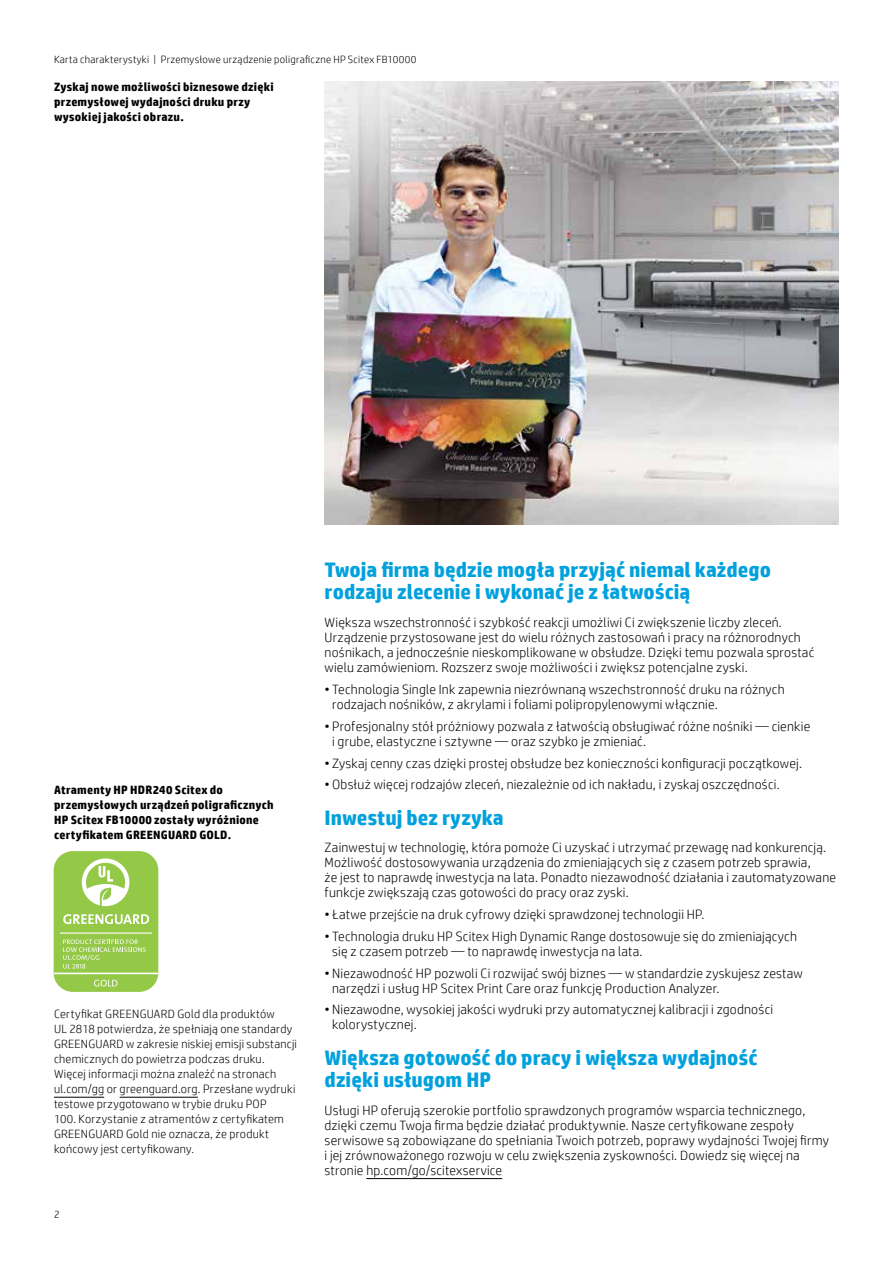
<style>
.page{position:relative;width:893px;height:1263px;background:#fff}
.page>*{position:absolute;margin:0;border:0;box-sizing:border-box;transform-origin:0 0}
.t1{font:700 21px/22.5px "HP Simplified";color:#00a1dd}
.t2{font:300 13.5px/15px "HP Simplified";letter-spacing:.015em;color:#000}
.t3{font:300 12px/15px "HP Simplified";letter-spacing:.02em;color:#000}
.t4{font:700 12px/15px "HP Simplified";letter-spacing:.02em;color:#000}
.t5{font:300 10.5px "HP Simplified";letter-spacing:.025em;color:#000}
</style>
<div class="page">
<img style="left:325px;top:81px;width:514px;height:444px">
<div style="left:54px;top:851px;width:104px;height:141px;background:#94c947;border-radius:19px"></div>
<hr style="left:54px;top:972px;width:105px;height:2px;background:#fff">
<svg style="left:94px;top:980px;width:24px;height:6px"></svg>
<svg style="left:82px;top:858px;width:47px;height:49px"></svg>
<svg style="left:63px;top:939px;width:83px;height:29px"></svg>
<hr style="left:60px;top:932px;width:92px;height:2px;background:#fff">
<svg style="left:63px;top:914px;width:86px;height:10px"></svg>
<hr style="left:54px;top:1097px;width:50px;height:1px;background:#000">
<hr style="left:120px;top:1097px;width:78px;height:1px;background:#000">
<hr style="left:366px;top:1178px;width:136px;height:1px;background:#000">
<p class="t5" style="left:54px;top:52px;width:364px">Karta charakterystyki | Przemysłowe urządzenie poligraficzne HP Scitex FB10000</p>
<p class="t4" style="left:54px;top:79px;width:221px">Zyskaj nowe możliwości biznesowe dzięki przemysłowej wydajności druku przy wysokiej jakości obrazu.</p>
<p class="t4" style="left:54px;top:782px;width:221px">Atramenty HP HDR240 Scitex do przemysłowych urządzeń poligraficznych HP Scitex FB10000 zostały wyróżnione certyfikatem GREENGUARD GOLD.</p>
<p class="t3" style="left:54px;top:1006px;width:244px">Certyfikat GREENGUARD Gold dla produktów<br>UL 2818 potwierdza, że spełniają one standardy GREENGUARD w zakresie niskiej emisji substancji chemicznych do powietrza podczas druku.<br>Więcej informacji można znaleźć na stronach ul.com/gg or greenguard.org. Przesłane wydruki testowe przygotowano w trybie druku POP<br>100. Korzystanie z atramentów z certyfikatem GREENGUARD Gold nie oznacza, że produkt końcowy jest certyfikowany.</p>
<p class="t5" style="left:54px;top:1207px;width:7px">2</p>
<h1 class="t1" style="left:325px;top:558px;width:448px">Twoja firma będzie mogła przyjąć niemal każdego rodzaju zlecenie i wykonać je z łatwością</h1>
<p class="t2" style="left:325px;top:615px;width:491px">Większa wszechstronność i szybkość reakcji umożliwi Ci zwiększenie liczby zleceń.<br>Urządzenie przystosowane jest do wielu różnych zastosowań i pracy na różnorodnych nośnikach, a jednocześnie nieskomplikowane w obsłudze. Dzięki temu pozwala sprostać wielu zamówieniom. Rozszerz swoje możliwości i zwiększ potencjalne zyski.</p>
<p class="t2" style="left:332px;top:681px;width:454px;text-indent:-8px">• Technologia Single Ink zapewnia niezrównaną wszechstronność druku na różnych rodzajach nośników, z akrylami i foliami polipropylenowymi włącznie.</p>
<p class="t2" style="left:332px;top:718px;width:480px;text-indent:-8px">• Profesjonalny stół próżniowy pozwala z łatwością obsługiwać różne nośniki — cienkie i grube, elastyczne i sztywne — oraz szybko je zmieniać.</p>
<p class="t2" style="left:325px;top:755px;width:479px">• Zyskaj cenny czas dzięki prostej obsłudze bez konieczności konfiguracji początkowej.</p>
<p class="t2" style="left:325px;top:777px;width:457px">• Obsłuż więcej rodzajów zleceń, niezależnie od ich nakładu, i zyskaj oszczędności.</p>
<h1 class="t1" style="left:325px;top:806px;width:181px">Inwestuj bez ryzyka</h1>
<p class="t2" style="left:325px;top:840px;width:513px">Zainwestuj w technologię, która pomoże Ci uzyskać i utrzymać przewagę nad konkurencją.<br>Możliwość dostosowywania urządzenia do zmieniających się z czasem potrzeb sprawia,<br>że jest to naprawdę inwestycja na lata. Ponadto niezawodność działania i zautomatyzowane funkcje zwiększają czas gotowości do pracy oraz zyski.</p>
<p class="t2" style="left:325px;top:906px;width:381px">• Łatwe przejście na druk cyfrowy dzięki sprawdzonej technologii HP.</p>
<p class="t2" style="left:332px;top:928px;width:466px;text-indent:-8px">• Technologia druku HP Scitex High Dynamic Range dostosowuje się do zmieniających się z czasem potrzeb — to naprawdę inwestycja na lata.</p>
<p class="t2" style="left:332px;top:965px;width:472px;text-indent:-8px">• Niezawodność HP pozwoli Ci rozwijać swój biznes — w standardzie zyskujesz zestaw narzędzi i usług HP Scitex Print Care oraz funkcję Production Analyzer.</p>
<p class="t2" style="left:332px;top:1002px;width:442px;text-indent:-8px">• Niezawodne, wysokiej jakości wydruki przy automatycznej kalibracji i zgodności kolorystycznej.</p>
<h1 class="t1" style="left:325px;top:1046px;width:434px">Większa gotowość do pracy i większa wydajność dzięki usługom HP</h1>
<p class="t2" style="left:325px;top:1102px;width:506px">Usługi HP oferują szerokie portfolio sprawdzonych programów wsparcia technicznego, dzięki czemu Twoja firma będzie działać produktywnie. Nasze certyfikowane zespoły serwisowe są zobowiązane do spełniania Twoich potrzeb, poprawy wydajności Twojej firmy i jej zrównoważonego rozwoju w celu zwiększenia zyskowności. Dowiedz się więcej na stronie hp.com/go/scitexservice</p>
</div>
